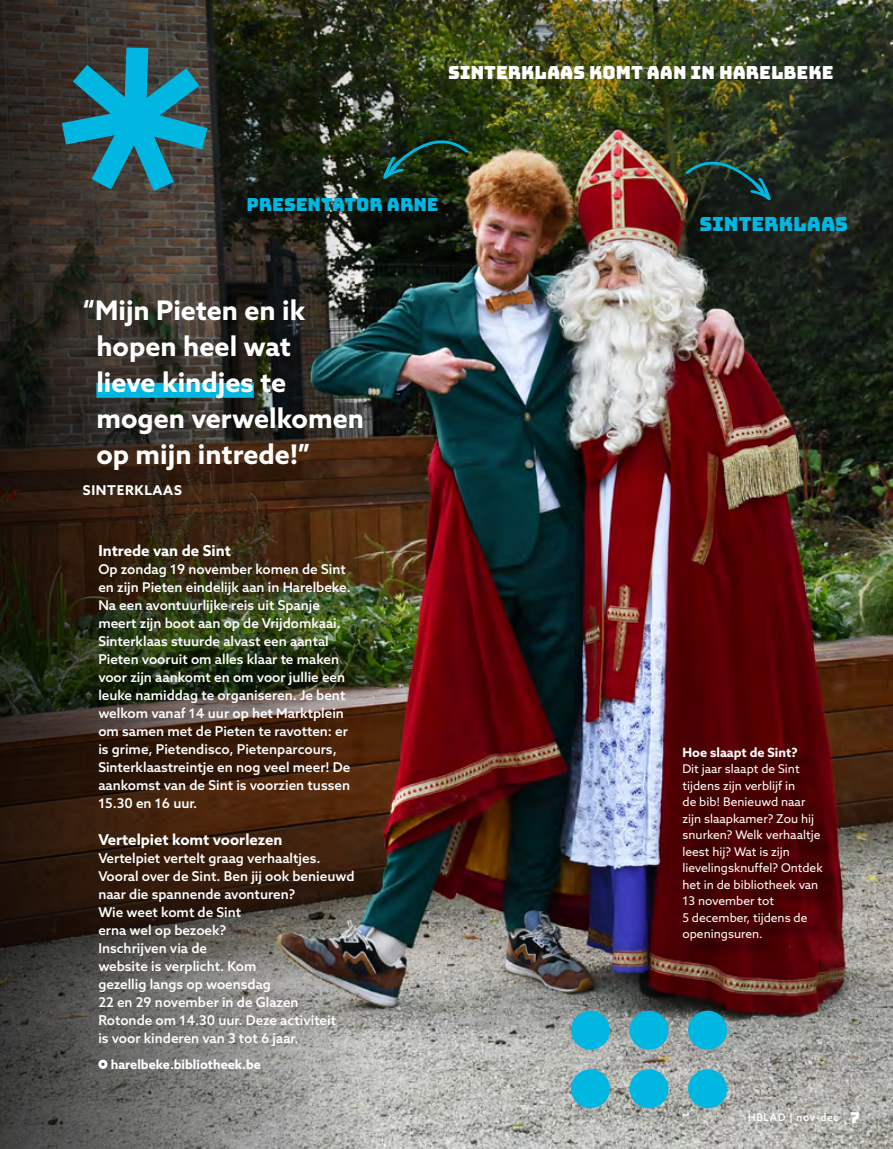
<style>
.page{position:relative;width:893px;height:1149px;background:#fff}
.page>*{position:absolute;margin:0;border:0;box-sizing:border-box;transform-origin:0 0}
.t1{font:700 27px/36px "Azo Sans";color:#fff}
.t2{font:19.5px "Bungee";color:#00b7e1}
.t3{font:18px "Bungee";color:#fff}
.t4{font:18px "Bungee";color:#00b7e1}
.t5{font:700 15px "Azo Sans";color:#fff}
.t6{font:500 13.5px/18px "Azo Sans";color:#fff}
.t7{font:700 13.5px "Azo Sans";letter-spacing:.05em;color:#fff}
.t8{font:700 12.75px "Azo Sans";color:#fff}
.t9{font:12px/16.5px "Azo Sans";color:#fff}
.t10{font:500 10.5px "Azo Sans";letter-spacing:.075em;color:#fff;scale:.96 1}
.s1{font-family:"Bungee";font-weight:400;font-size:15px}
</style>
<div class="page">
<img style="left:450px;top:0;width:443px;height:1148px">
<img style="left:0;top:0;width:450px;height:1148px">
<div style="left:98px;top:1059px;width:10px;height:9px;border:3px solid #fff;border-radius:50%"></div>
<div style="left:685px;top:749px;width:156px;height:209px;background:#000;opacity:.75"></div>
<svg style="left:62px;top:47px;width:146px;height:144px;background:#267381"></svg>
<div style="left:571px;top:1010px;width:39px;height:39px;background:#00b7e1;border-radius:50%"></div>
<div style="left:629px;top:1010px;width:39px;height:39px;background:#00b7e1;border-radius:50%"></div>
<div style="left:688px;top:1010px;width:39px;height:39px;background:#00b7e1;border-radius:50%"></div>
<div style="left:571px;top:1068px;width:39px;height:39px;background:#00b7e1;border-radius:50%"></div>
<div style="left:629px;top:1068px;width:39px;height:39px;background:#00b7e1;border-radius:50%"></div>
<div style="left:688px;top:1068px;width:39px;height:39px;background:#00b7e1;border-radius:50%"></div>
<svg style="left:685px;top:161px;width:86px;height:39px;background:#1d3a33"></svg>
<svg style="left:383px;top:140px;width:86px;height:39px;background:#173827"></svg>
<div style="left:96px;top:382px;width:158px;height:15px;background:#00b7e1"></div>
<h3 class="t3" style="left:448px;top:63px;width:387px">SINTERKLAAS KOMT AAN IN HARELBEKE</h3>
<h3 class="t4" style="left:247px;top:194px;width:194px">PRESENTATOR ARNE</h3>
<h1 class="t1" style="left:96px;top:291px;width:269px;text-indent:-14px">“Mijn Pieten en ik hopen heel wat<br>lieve kindjes te mogen verwelkomen op mijn intrede!”</h1>
<p class="t7" style="left:83px;top:481px;width:100px">SINTERKLAAS</p>
<p class="t5" style="left:98px;top:541px;width:134px">Intrede van de Sint</p>
<p class="t6" style="left:98px;top:560px;width:254px">Op zondag 19 november komen de Sint en zijn Pieten eindelijk aan in Harelbeke.<br>Na een avontuurlijke reis uit Spanje meert zijn boot aan op de Vrijdomkaai.<br>Sinterklaas stuurde alvast een aantal Pieten vooruit om alles klaar te maken voor zijn aankomt en om voor jullie een leuke namiddag te organiseren. Je bent welkom vanaf 14 uur op het Marktplein om samen met de Pieten te ravotten: er is grime, Pietendisco, Pietenparcours, Sinterklaastreintje en nog veel meer! De aankomst van de Sint is voorzien tussen 15.30 en 16 uur.</p>
<p class="t5" style="left:98px;top:829px;width:186px">Vertelpiet komt voorlezen</p>
<p class="t6" style="left:98px;top:848px;width:258px">Vertelpiet vertelt graag verhaaltjes.<br>Vooral over de Sint. Ben jij ook benieuwd naar die spannende avonturen?<br>Wie weet komt de Sint<br>erna wel op bezoek?<br>Inschrijven via de<br>website is verplicht. Kom<br>gezellig langs op woensdag<br>22 en 29 november in de Glazen<br>Rotonde om 14.30 uur. Deze activiteit<br>is voor kinderen van 3 tot 6 jaar.</p>
<p class="t8" style="left:111px;top:1055px;width:152px">harelbeke.bibliotheek.be</p>
<h2 class="t2" style="left:699px;top:212px;width:150px">SINTERKLAAS</h2>
<p class="t8" style="left:682px;top:743px;width:117px">Hoe slaapt de Sint?</p>
<p class="t9" style="left:682px;top:760px;width:142px">Dit jaar slaapt de Sint tijdens zijn verblijf in<br>de bib! Benieuwd naar zijn slaapkamer? Zou hij snurken? Welk verhaaltje leest hij? Wat is zijn lievelingsknuffel? Ontdek het in de bibliotheek van<br>13 november tot<br>5 december, tijdens de openingsuren.</p>
<p class="t10" style="left:748px;top:1110px;width:118px">HBLAD | nov-dec <span class="s1">7</span></p>
</div>
